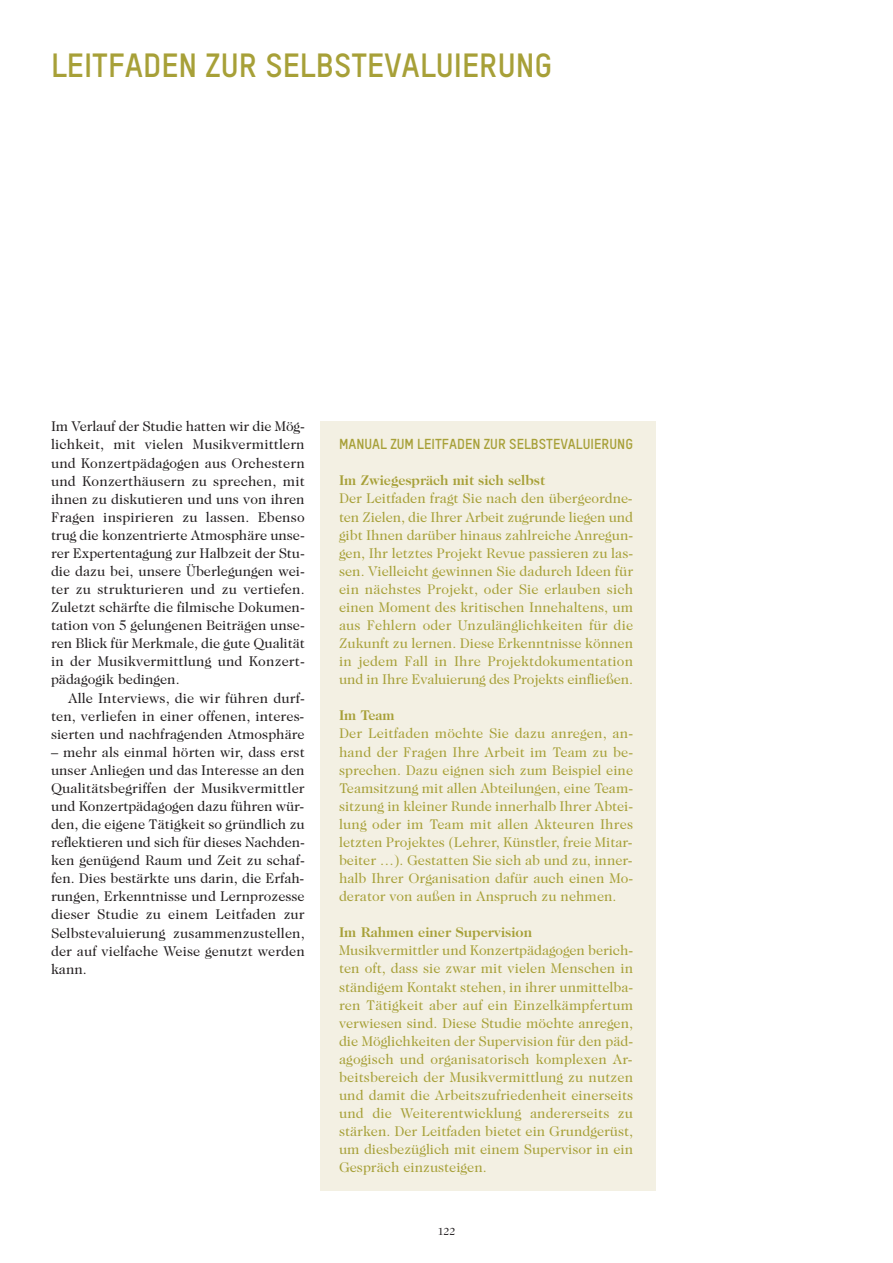
<style>
.page{position:relative;width:893px;height:1263px;background:#fff}
.page>*{position:absolute;margin:0;border:0;box-sizing:border-box;transform-origin:0 0}
.t1{font:700 33px "TSTAR";color:#a7a038}
.t2{font:14.25px/18px "Caslon Two Twenty Four";color:#a7a038;text-align:justify}
.t3{font:14.25px/18px "Caslon Two Twenty Four";letter-spacing:.005em;color:#231f20;text-align:justify}
.t4{font:700 14.25px "Caslon Two Twenty Four";color:#a7a038}
.t5{font:700 14.25px "TSTAR";color:#a7a038}
.t6{font:10.5px "Caslon Two Twenty Four";color:#231f20}
</style>
<div class="page">
<div style="left:320px;top:421px;width:335px;height:770px;background:#f3f0e3"></div>
<h1 class="t1" style="left:51px;top:53px;width:503px">LEITFADEN ZUR SELBSTEVALUIERUNG</h1>
<p class="t3" style="left:51px;top:419px;width:255px">Im Verlauf der Studie hatten wir die Mög&shy;lichkeit, mit vielen Musikvermittlern und Konzertpädagogen aus Orchestern und Konzerthäusern zu sprechen, mit ihnen zu diskutieren und uns von ihren Fragen inspirieren zu lassen. Ebenso trug die konzentrierte Atmosphäre unse&shy;rer Expertentagung zur Halbzeit der Stu&shy;die dazu bei, unsere Überlegungen wei&shy;ter zu strukturieren und zu vertiefen.<br>Zuletzt schärfte die filmische Dokumen&shy;tation von 5 gelungenen Beiträgen unse&shy;ren Blick für Merkmale, die gute Qualität in der Musikvermittlung und Konzert&shy;pädagogik bedingen.</p>
<p class="t3" style="left:51px;top:690px;width:255px;text-indent:17px">Alle Interviews, die wir führen durf&shy;ten, verliefen in einer offenen, interes&shy;sierten und nachfragenden Atmosphäre</p>
<p class="t3" style="left:51px;top:744px;width:255px">– mehr als einmal hörten wir, dass erst unser Anliegen und das Interesse an den Qualitätsbegriffen der Musikvermittler und Konzertpädagogen dazu führen wür&shy;den, die eigene Tätigkeit so gründlich zu reflektieren und sich für dieses Nachden&shy;ken genügend Raum und Zeit zu schaf&shy;fen. Dies bestärkte uns darin, die Erfah&shy;rungen, Erkenntnisse und Lernprozesse dieser Studie zu einem Leitfaden zur Selbstevaluierung zusammenzustellen, der auf vielfache Weise genutzt werden kann.</p>
<p class="t5" style="left:339px;top:439px;width:296px">MANUAL ZUM LEITFADEN ZUR SELBSTEVALUIERUNG</p>
<p class="t4" style="left:339px;top:475px;width:207px">Im Zwiegespräch mit sich selbst</p>
<p class="t2" style="left:339px;top:491px;width:296px">Der Leitfaden fragt Sie nach den übergeordne&shy;ten Zielen, die Ihrer Arbeit zugrunde liegen und gibt Ihnen darüber hinaus zahlreiche Anregun&shy;gen, Ihr letztes Projekt Revue passieren zu las&shy;sen. Vielleicht gewinnen Sie dadurch Ideen für ein nächstes Projekt, oder Sie erlauben sich einen Moment des kritischen Innehaltens, um aus Fehlern oder Unzulänglichkeiten für die Zukunft zu lernen. Diese Erkenntnisse können in jedem Fall in Ihre Projektdokumentation und in Ihre Evaluierung des Projekts einfließen.</p>
<p class="t4" style="left:339px;top:710px;width:57px">Im Team</p>
<p class="t2" style="left:339px;top:726px;width:296px">Der Leitfaden möchte Sie dazu anregen, an&shy;hand der Fragen Ihre Arbeit im Team zu be&shy;sprechen. Dazu eignen sich zum Beispiel eine Teamsitzung mit allen Abteilungen, eine Team&shy;sitzung in kleiner Runde innerhalb Ihrer Abtei&shy;lung oder im Team mit allen Akteuren Ihres letzten Projektes (Lehrer, Künstler, freie Mitar&shy;beiter …). Gestatten Sie sich ab und zu, inner&shy;halb Ihrer Organisation dafür auch einen Mo&shy;derator von außen in Anspruch zu nehmen.</p>
<p class="t4" style="left:339px;top:927px;width:195px">Im Rahmen einer Supervision</p>
<p class="t2" style="left:339px;top:942px;width:296px">Musikvermittler und Konzertpädagogen berich&shy;ten oft, dass sie zwar mit vielen Menschen in ständigem Kontakt stehen, in ihrer unmittelba&shy;ren Tätigkeit aber auf ein Einzelkämpfertum verwiesen sind. Diese Studie möchte anregen, die Möglichkeiten der Supervision für den päd&shy;agogisch und organisatorisch komplexen Ar&shy;beitsbereich der Musikvermittlung zu nutzen und damit die Arbeitszufriedenheit einerseits und die Weiterentwicklung andererseits zu stärken. Der Leitfaden bietet ein Grundgerüst, um diesbezüglich mit einem Supervisor in ein Gespräch einzusteigen.</p>
<p class="t6" style="left:438px;top:1227px;width:19px">122</p>
</div>
